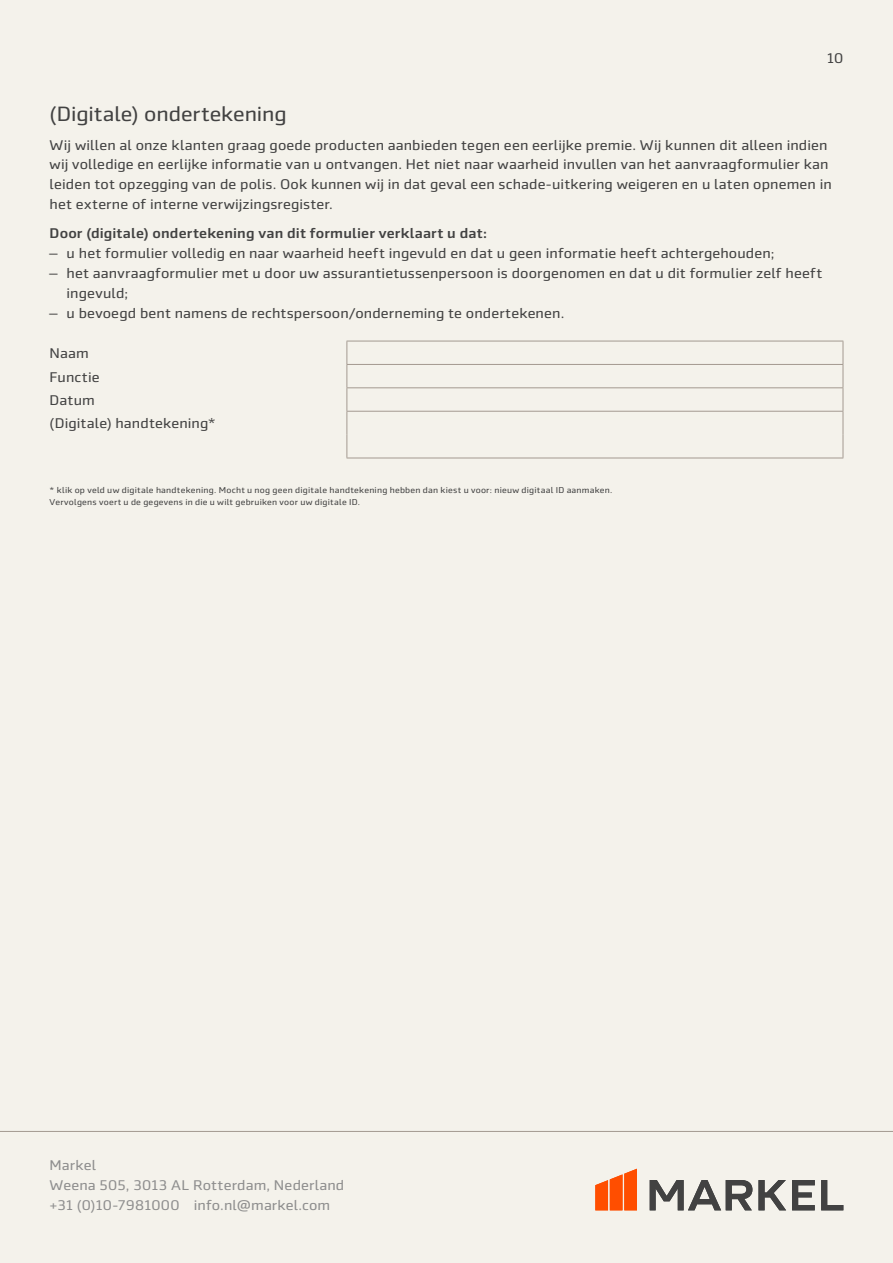
<style>
.page{position:relative;width:893px;height:1263px;background:#f4f2eb}
.page>*{position:absolute;margin:0;border:0;box-sizing:border-box;transform-origin:0 0}
.t1{font:21px "Markel Sans";letter-spacing:-.005em;color:#424242}
.t2{font:14.25px/20px "Markel Sans";letter-spacing:.01em;color:#424242}
.t3{font:14.25px/20px "Markel Sans";letter-spacing:.01em;color:#8e8e8e}
.t4{font:500 14.25px "Markel Sans";letter-spacing:.01em;color:#424242}
.t5{font:8.7px/12px "Markel Sans";letter-spacing:.025em;color:#424242}
</style>
<div class="page">
<hr style="left:0;top:1131px;width:893px;height:1px;background:#a39990">
<svg style="left:650px;top:1180px;width:193px;height:30px"></svg>
<svg style="left:595px;top:1169px;width:42px;height:41px"></svg>
<hr style="left:346px;top:341px;width:497px;height:1px;background:#a39990">
<hr style="left:346px;top:364px;width:497px;height:1px;background:#a39990">
<hr style="left:346px;top:387px;width:497px;height:1px;background:#a39990">
<hr style="left:346px;top:411px;width:497px;height:1px;background:#a39990">
<svg style="left:346px;top:341px;width:1px;height:117px"></svg>
<svg style="left:843px;top:341px;width:1px;height:117px"></svg>
<hr style="left:346px;top:458px;width:497px;height:1px;background:#a39990">
<p class="t2" style="left:827px;top:49px;width:18px">10</p>
<h1 class="t1" style="left:50px;top:102px;width:239px">(Digitale) ondertekening</h1>
<p class="t2" style="left:50px;top:135px;width:784px">Wij willen al onze klanten graag goede producten aanbieden tegen een eerlijke premie. Wij kunnen dit alleen indien wij volledige en eerlijke informatie van u ontvangen. Het niet naar waarheid invullen van het aanvraagformulier kan leiden tot opzegging van de polis. Ook kunnen wij in dat geval een schade-uitkering weigeren en u laten opnemen in het externe of interne verwijzingsregister.</p>
<p class="t4" style="left:50px;top:225px;width:439px">Door (digitale) ondertekening van dit formulier verklaart u dat:</p>
<p class="t2" style="left:50px;top:243px;width:726px">– u het formulier volledig en naar waarheid heeft ingevuld en dat u geen informatie heeft achtergehouden;</p>
<p class="t2" style="left:67px;top:263px;width:757px;text-indent:-17px">– het aanvraagformulier met u door uw assurantietussenpersoon is doorgenomen en dat u dit formulier zelf heeft ingevuld;</p>
<p class="t2" style="left:50px;top:303px;width:516px">– u bevoegd bent namens de rechtspersoon/onderneming te ondertekenen.</p>
<p class="t2" style="left:50px;top:342px;width:168px;line-height:23.4px">Naam<br>Functie<br>Datum<br>(Digitale) handtekening*</p>
<p class="t5" style="left:50px;top:484px;width:564px">* klik op veld uw digitale handtekening. Mocht u nog geen digitale handtekening hebben dan kiest u voor: nieuw digitaal ID aanmaken.<br>Vervolgens voert u de gegevens in die u wilt gebruiken voor uw digitale ID.</p>
<p class="t3" style="left:50px;top:1156px;width:296px">Markel<br>Weena 505, 3013 AL Rotterdam, Nederland +31 (0)10-7981000 info.nl@markel.com</p>
</div>
